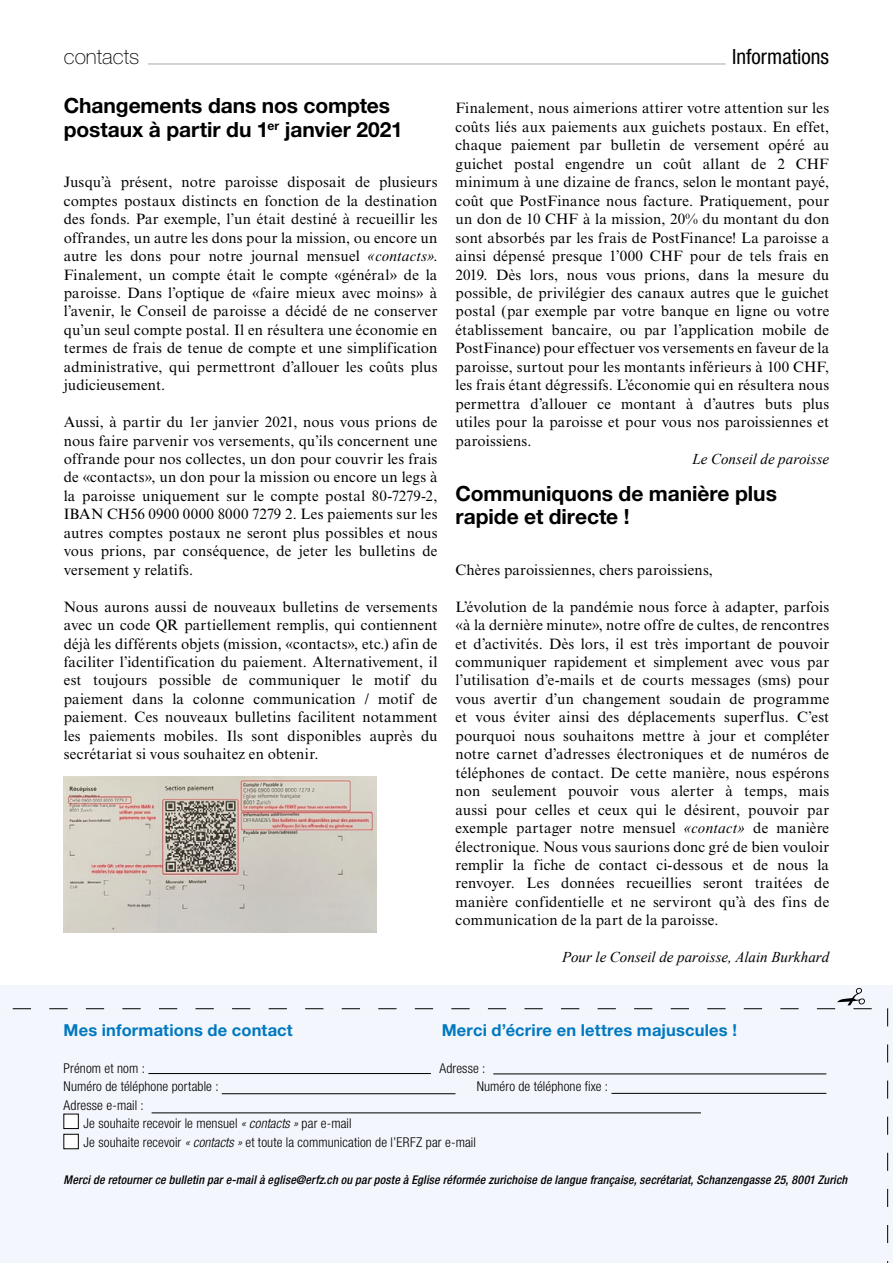
<style>
.page{position:relative;width:893px;height:1263px;background:#fff}
.page>*{position:absolute;margin:0;border:0;box-sizing:border-box;transform-origin:0 0}
.t1{font:700 21px/23.2px "Helvetica Neue LT Pro";letter-spacing:-.005em;color:#000}
.t2{font:condensed 21px "Helvetica Neue LT Pro";color:#000}
.t3{font:100 21px "Helvetica Neue LT Pro";color:#000}
.t4{font:700 16.5px "Helvetica Neue LT Pro";letter-spacing:.01em;color:#0078bf}
.t5{font:15px/18.5px "Times NRMT Pro";letter-spacing:.015em;color:#000;text-align:justify}
.t6{font:italic 15px "Times New Roman";color:#000}
.t7{font:300 condensed 13.5px/18.5px "Helvetica Neue LT Pro";letter-spacing:.01em;color:#000}
.t8{font:italic 500 condensed 12px "Helvetica Neue LT Pro";letter-spacing:.015em;color:#000}
.s1{font-style:italic}
</style>
<div class="page">
<div style="left:0;top:985px;width:893px;height:278px;background:#f3f6fc"></div>
<hr style="left:148px;top:63px;width:578px;height:2px;background:#c6c6c6">
<img style="left:64px;top:777px;width:313px;height:156px">
<div style="left:64px;top:1114px;width:14px;height:14px;background:#fff"></div>
<div style="left:64px;top:1114px;width:15px;height:15px;border:1px solid #000"></div>
<div style="left:64px;top:1134px;width:14px;height:15px;background:#fff"></div>
<div style="left:64px;top:1134px;width:15px;height:15px;border:1px solid #000"></div>
<hr style="left:148px;top:1073px;width:283px;height:1px;background:#000">
<hr style="left:493px;top:1074px;width:333px;height:1px;background:#000">
<hr style="left:222px;top:1093px;width:233px;height:1px;background:#000">
<hr style="left:152px;top:1112px;width:549px;height:1px;background:#000">
<hr style="left:611px;top:1093px;width:215px;height:1px;background:#000">
<svg style="left:13px;top:988px;width:859px;height:21px"></svg>
<svg style="left:887px;top:1008px;width:1px;height:255px"></svg>
<h1 class="t3" style="left:64px;top:44px;width:77px">contacts</h1>
<h1 class="t2" style="left:732px;top:44px;width:98px">Informations</h1>
<h1 class="t1" style="left:64px;top:94px;width:340px">Changements dans nos comptes postaux à partir du 1<sup>er</sup> janvier 2021</h1>
<p class="t5" style="left:64px;top:174px;width:375px">Jusqu’à présent, notre paroisse disposait de plusieurs comptes postaux distincts en fonction de la destination des fonds. Par exemple, l’un était destiné à recueillir les offrandes, un autre les dons pour la mission, ou encore un autre les dons pour notre journal mensuel <span class="s1">«contacts»</span>.<br>Finalement, un compte était le compte «général» de la paroisse. Dans l’optique de «faire mieux avec moins» à l’avenir, le Conseil de paroisse a décidé de ne conserver qu’un seul compte postal. Il en résultera une économie en termes de frais de tenue de compte et une simplification administrative, qui permettront d’allouer les coûts plus judicieusement.</p>
<p class="t5" style="left:64px;top:414px;width:375px">Aussi, à partir du 1er janvier 2021, nous vous prions de nous faire parvenir vos versements, qu’ils concernent une offrande pour nos collectes, un don pour couvrir les frais de «contacts», un don pour la mission ou encore un legs à la paroisse uniquement sur le compte postal 80-7279-2, IBAN CH56 0900 0000 8000 7279 2. Les paiements sur les autres comptes postaux ne seront plus possibles et nous vous prions, par conséquence, de jeter les bulletins de versement y relatifs.</p>
<p class="t5" style="left:64px;top:598px;width:375px">Nous aurons aussi de nouveaux bulletins de versements avec un code QR partiellement remplis, qui contiennent déjà les différents objets (mission, «contacts», etc.) afin de faciliter l’identification du paiement. Alternativement, il est toujours possible de communiquer le motif du paiement dans la colonne communication / motif de paiement. Ces nouveaux bulletins facilitent notamment les paiements mobiles. Ils sont disponibles auprès du secrétariat si vous souhaitez en obtenir.</p>
<p class="t5" style="left:455px;top:100px;width:375px">Finalement, nous aimerions attirer votre attention sur les coûts liés aux paiements aux guichets postaux. En effet, chaque paiement par bulletin de versement opéré au guichet postal engendre un coût allant de 2 CHF minimum à une dizaine de francs, selon le montant payé, coût que PostFinance nous facture. Pratiquement, pour un don de 10 CHF à la mission, 20% du montant du don sont absorbés par les frais de PostFinance! La paroisse a ainsi dépensé presque 1’000 CHF pour de tels frais en 2019. Dès lors, nous vous prions, dans la mesure du possible, de privilégier des canaux autres que le guichet postal (par exemple par votre banque en ligne ou votre établissement bancaire, ou par l’application mobile de PostFinance) pour effectuer vos versements en faveur de la paroisse, surtout pour les montants inférieurs à 100 CHF, les frais étant dégressifs. L’économie qui en résultera nous permettra d’allouer ce montant à d’autres buts plus utiles pour la paroisse et pour vous nos paroissiennes et paroissiens.</p>
<p class="t6" style="left:692px;top:449px;width:138px">Le Conseil de paroisse</p>
<h1 class="t1" style="left:455px;top:481px;width:323px">Communiquons de manière plus rapide et directe !</h1>
<p class="t5" style="left:455px;top:561px;width:259px">Chères paroissiennes, chers paroissiens,</p>
<p class="t5" style="left:455px;top:598px;width:375px">L’évolution de la pandémie nous force à adapter, parfois «à la dernière minute», notre offre de cultes, de rencontres et d’activités. Dès lors, il est très important de pouvoir communiquer rapidement et simplement avec vous par l’utilisation d’e-mails et de courts messages (sms) pour vous avertir d’un changement soudain de programme et vous éviter ainsi des déplacements superflus. C’est pourquoi nous souhaitons mettre à jour et compléter notre carnet d’adresses électroniques et de numéros de téléphones de contact. De cette manière, nous espérons non seulement pouvoir vous alerter à temps, mais aussi pour celles et ceux qui le désirent, pouvoir par exemple partager notre mensuel <span class="s1">«contact»</span> de manière électronique. Nous vous saurions donc gré de bien vouloir remplir la fiche de contact ci-dessous et de nous la renvoyer. Les données recueillies seront traitées de manière confidentielle et ne serviront qu’à des fins de communication de la part de la paroisse.</p>
<p class="t6" style="left:562px;top:947px;width:269px">Pour le Conseil de paroisse, Alain Burkhard</p>
<p class="t4" style="left:64px;top:1020px;width:231px">Mes informations de contact</p>
<p class="t4" style="left:442px;top:1020px;width:297px">Merci d’écrire en lettres majuscules !</p>
<p class="t7" style="left:64px;top:1059px;width:83px">Prénom et nom :</p>
<p class="t7" style="left:439px;top:1059px;width:48px">Adresse :</p>
<p class="t7" style="left:64px;top:1077px;width:156px">Numéro de téléphone portable :</p>
<p class="t7" style="left:477px;top:1077px;width:133px">Numéro de téléphone fixe :</p>
<p class="t7" style="left:83px;top:1096px;width:394px;text-indent:-20px">Adresse e-mail :<br>Je souhaite recevoir le mensuel <span class="s1">« contacts »</span> par e-mail<br>Je souhaite recevoir <span class="s1">« contacts »</span> et toute la communication de l’ERFZ par e-mail</p>
<p class="t8" style="left:64px;top:1172px;width:785px">Merci de retourner ce bulletin par e-mail à eglise@erfz.ch ou par poste à Eglise réformée zurichoise de langue française, secrétariat, Schanzengasse 25, 8001 Zurich</p>
</div>
